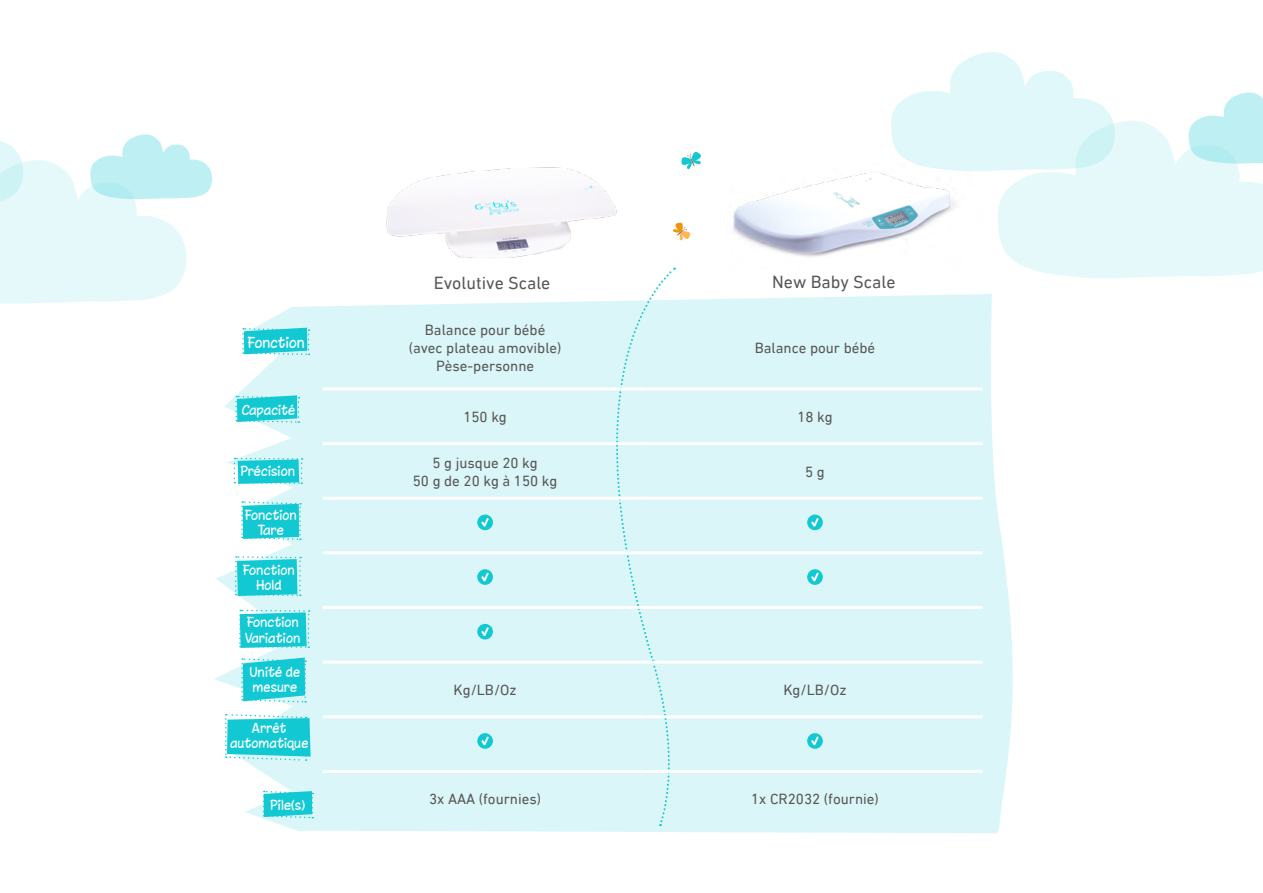
<style>
.page{position:relative;width:1263px;height:893px;background:#fff}
.page>*{position:absolute;margin:0;border:0;box-sizing:border-box;transform-origin:0 0}
.t1{font:17.85px "DIN Next LT Pro";color:#575756}
.t2{font:15px "DIN Next LT Pro";color:#575756}
.t3{font:13.95px "Chinacat";letter-spacing:.01em;color:#fff}
.t4{font:12.75px/15.3px "Chinacat";letter-spacing:.01em;color:#fff}
</style>
<div class="page">
<svg style="left:214px;top:294px;width:799px;height:539px;background:#def6f8"></svg>
<svg style="left:891px;top:52px;width:372px;height:226px"></svg>
<svg style="left:0;top:134px;width:213px;height:170px"></svg>
<svg style="left:242px;top:327px;width:68px;height:29px;background:#44d4dc"></svg>
<svg style="left:235px;top:555px;width:66px;height:42px;background:#40d3db"></svg>
<svg style="left:239px;top:609px;width:71px;height:40px;background:#3bd2da"></svg>
<svg style="left:241px;top:657px;width:65px;height:46px;background:#3bd2da"></svg>
<svg style="left:225px;top:713px;width:86px;height:48px;background:#48d5dc"></svg>
<svg style="left:235px;top:395px;width:64px;height:28px;background:#3bd2da"></svg>
<svg style="left:234px;top:457px;width:69px;height:28px;background:#45d4dc"></svg>
<svg style="left:241px;top:501px;width:60px;height:40px;background:#3dd2da"></svg>
<svg style="left:263px;top:790px;width:50px;height:29px"></svg>
<svg style="left:569px;top:267px;width:110px;height:559px;background:#dbf6f8"></svg>
<svg style="left:681px;top:151px;width:20px;height:19px"></svg>
<svg style="left:673px;top:222px;width:17px;height:19px"></svg>
<hr style="left:323px;top:387px;width:324px;height:3px;background:#fff">
<hr style="left:647px;top:387px;width:335px;height:3px;background:#fff">
<hr style="left:323px;top:442px;width:324px;height:3px;background:#fff">
<hr style="left:647px;top:442px;width:335px;height:3px;background:#fff">
<hr style="left:323px;top:497px;width:324px;height:3px;background:#fff">
<hr style="left:647px;top:497px;width:335px;height:3px;background:#fff">
<hr style="left:323px;top:551px;width:324px;height:3px;background:#fff">
<hr style="left:647px;top:551px;width:335px;height:3px;background:#fff">
<hr style="left:323px;top:606px;width:324px;height:3px;background:#fff">
<hr style="left:647px;top:606px;width:335px;height:3px;background:#fff">
<hr style="left:323px;top:661px;width:324px;height:3px;background:#fff">
<hr style="left:647px;top:661px;width:335px;height:3px;background:#fff">
<hr style="left:323px;top:715px;width:324px;height:3px;background:#fff">
<hr style="left:647px;top:715px;width:335px;height:3px;background:#fff">
<hr style="left:323px;top:770px;width:324px;height:3px;background:#fff">
<hr style="left:647px;top:770px;width:335px;height:3px;background:#fff">
<div style="left:477px;top:515px;width:16px;height:15px;background:#12c9d3;border-radius:50%"></div>
<svg style="left:481px;top:518px;width:8px;height:9px"></svg>
<div style="left:807px;top:515px;width:16px;height:15px;background:#12c9d3;border-radius:50%"></div>
<svg style="left:811px;top:518px;width:8px;height:9px"></svg>
<svg style="left:477px;top:569px;width:16px;height:16px"></svg>
<svg style="left:481px;top:573px;width:8px;height:8px"></svg>
<svg style="left:807px;top:569px;width:16px;height:16px"></svg>
<svg style="left:811px;top:573px;width:8px;height:8px"></svg>
<div style="left:477px;top:624px;width:16px;height:15px;background:#12c9d3;border-radius:50%"></div>
<svg style="left:481px;top:627px;width:8px;height:9px"></svg>
<svg style="left:477px;top:733px;width:16px;height:16px"></svg>
<svg style="left:481px;top:736px;width:8px;height:9px"></svg>
<svg style="left:807px;top:733px;width:16px;height:16px"></svg>
<svg style="left:811px;top:736px;width:8px;height:9px"></svg>
<img style="left:386px;top:167px;width:231px;height:91px">
<img style="left:733px;top:162px;width:251px;height:107px">
<p class="t3" style="left:248px;top:334px;width:59px">Fonction</p>
<p class="t4" style="left:242px;top:402px;width:55px">Capacité</p>
<p class="t4" style="left:241px;top:464px;width:56px">Précision</p>
<p class="t4" style="left:245px;top:507px;width:54px">Fonction</p>
<p class="t4" style="left:258px;top:522px;width:28px">Tare</p>
<p class="t4" style="left:243px;top:562px;width:54px">Fonction</p>
<p class="t4" style="left:256px;top:577px;width:27px">Hold</p>
<p class="t4" style="left:246px;top:614px;width:57px">Fonction<br>Variation</p>
<p class="t4" style="left:250px;top:664px;width:52px">Unité de mesure</p>
<p class="t4" style="left:252px;top:720px;width:36px">Arrêt</p>
<p class="t4" style="left:230px;top:735px;width:80px">automatique</p>
<p class="t4" style="left:270px;top:797px;width:37px">Pile(s)</p>
<p class="t1" style="left:434px;top:272px;width:118px">Evolutive Scale</p>
<p class="t1" style="left:772px;top:272px;width:125px">New Baby Scale</p>
<p class="t2" style="left:425px;top:321px;width:122px">Balance pour bébé</p>
<p class="t2" style="left:409px;top:339px;width:154px">(avec plateau amovible)</p>
<p class="t2" style="left:436px;top:357px;width:100px">Pèse-personne</p>
<p class="t2" style="left:755px;top:339px;width:122px">Balance pour bébé</p>
<p class="t2" style="left:463px;top:408px;width:45px">150 kg</p>
<p class="t2" style="left:797px;top:408px;width:37px">18 kg</p>
<p class="t2" style="left:432px;top:454px;width:107px">5 g jusque 20 kg</p>
<p class="t2" style="left:413px;top:472px;width:146px">50 g de 20 kg à 150 kg</p>
<p class="t2" style="left:805px;top:463px;width:21px">5 g</p>
<p class="t2" style="left:453px;top:681px;width:65px">Kg/LB/Oz</p>
<p class="t2" style="left:783px;top:681px;width:65px">Kg/LB/Oz</p>
<p class="t2" style="left:429px;top:791px;width:114px">3x AAA (fournies)</p>
<p class="t2" style="left:751px;top:791px;width:129px">1x CR2032 (fournie)</p>
</div>
